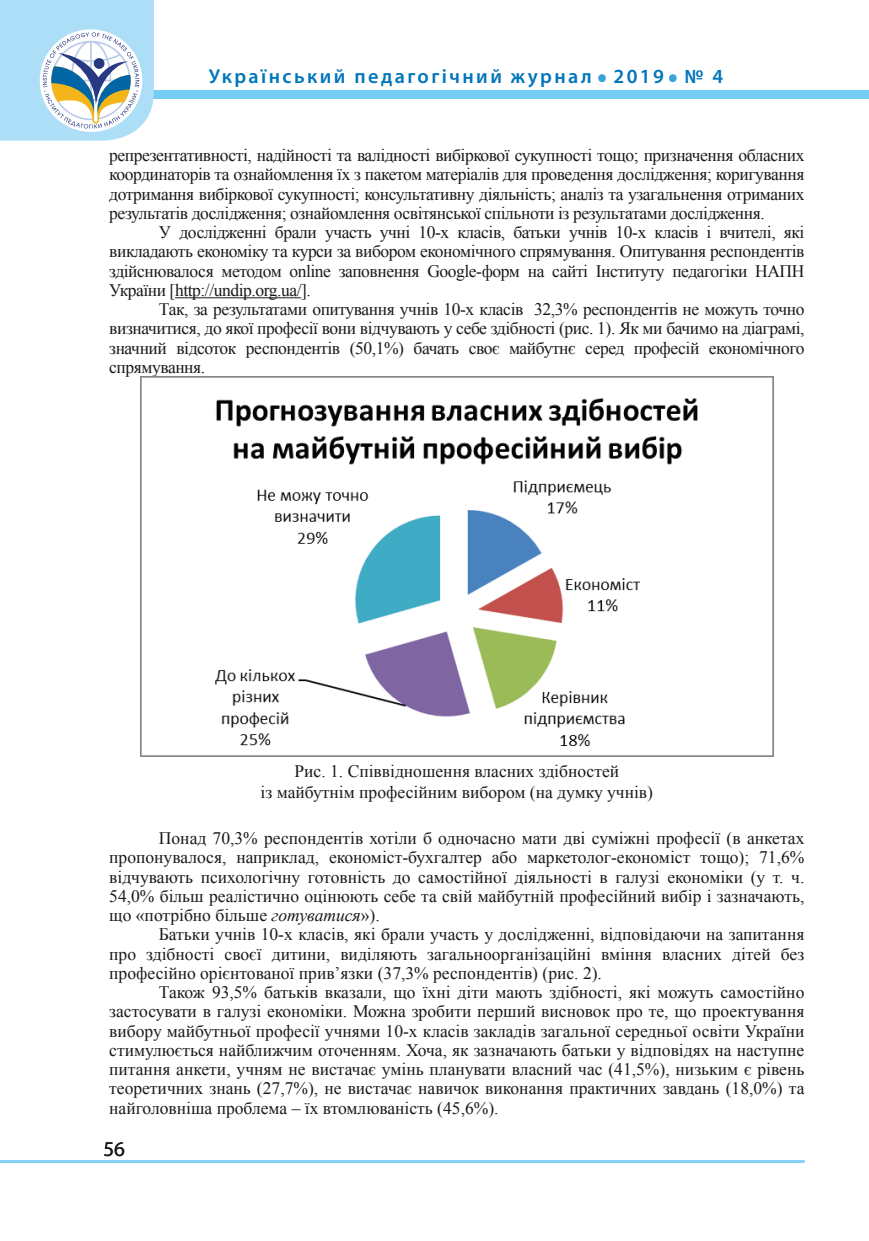
<style>
.page{position:relative;width:869px;height:1241px;background:#fff}
.page>*{position:absolute;margin:0;border:0;box-sizing:border-box;transform-origin:0 0}
.t1{font:600 50.4px "Myriad Pro";color:#3ca2da}
.t2{font:21px "Myriad Pro";color:#1a1a19}
.t3{font:600 20.12px "Myriad Pro";letter-spacing:.12em;color:#0076bb}
.Стиль_абзаца_1222222{font:17.5px/19.2px "Times New Roman";color:#1a1a19;text-align:justify}
.s1{font-style:italic}
</style>
<div class="page">
<hr style="left:0;top:1159px;width:804px;height:3px;background:#82d0f4">
<div style="left:0;top:90px;width:868px;height:8px;background:#74cdf3"></div>
<svg style="left:0;top:0;width:154px;height:141px"></svg>
<hr style="left:175px;top:297px;width:126px;height:1px;background:#1a1a19">
<img style="left:141px;top:376px;width:631px;height:380px">
<p class="t3" style="left:208px;top:64px;width:384px">Український педагогічний журнал</p>
<h1 class="t1" style="left:595px;top:33px;width:13px">.</h1>
<p class="t3" style="left:613px;top:64px;width:52px">2019</p>
<h1 class="t1" style="left:666px;top:33px;width:13px">.</h1>
<p class="t3" style="left:684px;top:64px;width:40px">№ 4</p>
<p class="Стиль_абзаца_1222222" style="left:109px;top:145px;width:696px">репрезентативності, надійності та валідності вибіркової сукупності тощо; призначення обласних координаторів та ознайомлення їх з пакетом матеріалів для проведення дослідження; коригування дотримання вибіркової сукупності; консультативну діяльність; аналіз та узагальнення отриманих результатів дослідження; ознайомлення освітянської спільноти із результатами дослідження.</p>
<p class="Стиль_абзаца_1222222" style="left:109px;top:222px;width:696px;text-indent:50px">У дослідженні брали участь учні 10-х класів, батьки учнів 10-х класів і вчителі, які викладають економіку та курси за вибором економічного спрямування. Опитування респондентів здійснювалося методом online заповнення Google-форм на сайті Інституту педагогіки НАПН України [http://undip.org.ua/].</p>
<p class="Стиль_абзаца_1222222" style="left:109px;top:299px;width:696px;text-indent:50px">Так, за результатами опитування учнів 10-х класів 32,3% респондентів не можуть точно визначитися, до якої професії вони відчувають у себе здібності (рис. 1). Як ми бачимо на діаграмі, значний відсоток респондентів (50,1%) бачать своє майбутнє серед професій економічного спрямування.</p>
<p class="Стиль_абзаца_1222222" style="left:294px;top:761px;width:326px">Рис. 1. Співвідношення власних здібностей</p>
<p class="Стиль_абзаца_1222222" style="left:260px;top:782px;width:394px">із майбутнім професійним вибором (на думку учнів)</p>
<p class="Стиль_абзаца_1222222" style="left:109px;top:827px;width:696px;text-indent:50px">Понад 70,3% респондентів хотіли б одночасно мати дві суміжні професії (в анкетах пропонувалося, наприклад, економіст-бухгалтер або маркетолог-економіст тощо); 71,6% відчувають психологічну готовність до самостійної діяльності в галузі економіки (у т. ч.<br>54,0% більш реалістично оцінюють себе та свій майбутній професійний вибір і зазначають, що «потрібно більше <span class="s1">готуватися</span>»).</p>
<p class="Стиль_абзаца_1222222" style="left:109px;top:924px;width:696px;text-indent:50px">Батьки учнів 10-х класів, які брали участь у дослідженні, відповідаючи на запитання про здібності своєї дитини, виділяють загальноорганізаційні вміння власних дітей без професійно орієнтованої прив’язки (37,3% респондентів) (рис. 2).</p>
<p class="Стиль_абзаца_1222222" style="left:109px;top:981px;width:696px;text-indent:50px">Також 93,5% батьків вказали, що їхні діти мають здібності, які можуть самостійно застосувати в галузі економіки. Можна зробити перший висновок про те, що проектування вибору майбутньої професії учнями 10-х класів закладів загальної середньої освіти України стимулюється найближчим оточенням. Хоча, як зазначають батьки у відповідях на наступне питання анкети, учням не вистачає умінь планувати власний час (41,5%), низьким є рівень теоретичних знань (27,7%), не вистачає навичок виконання практичних завдань (18,0%) та найголовніша проблема – їх втомлюваність (45,6%).</p>
<p class="t2" style="left:103px;top:1135px;width:23px">56</p>
</div>
